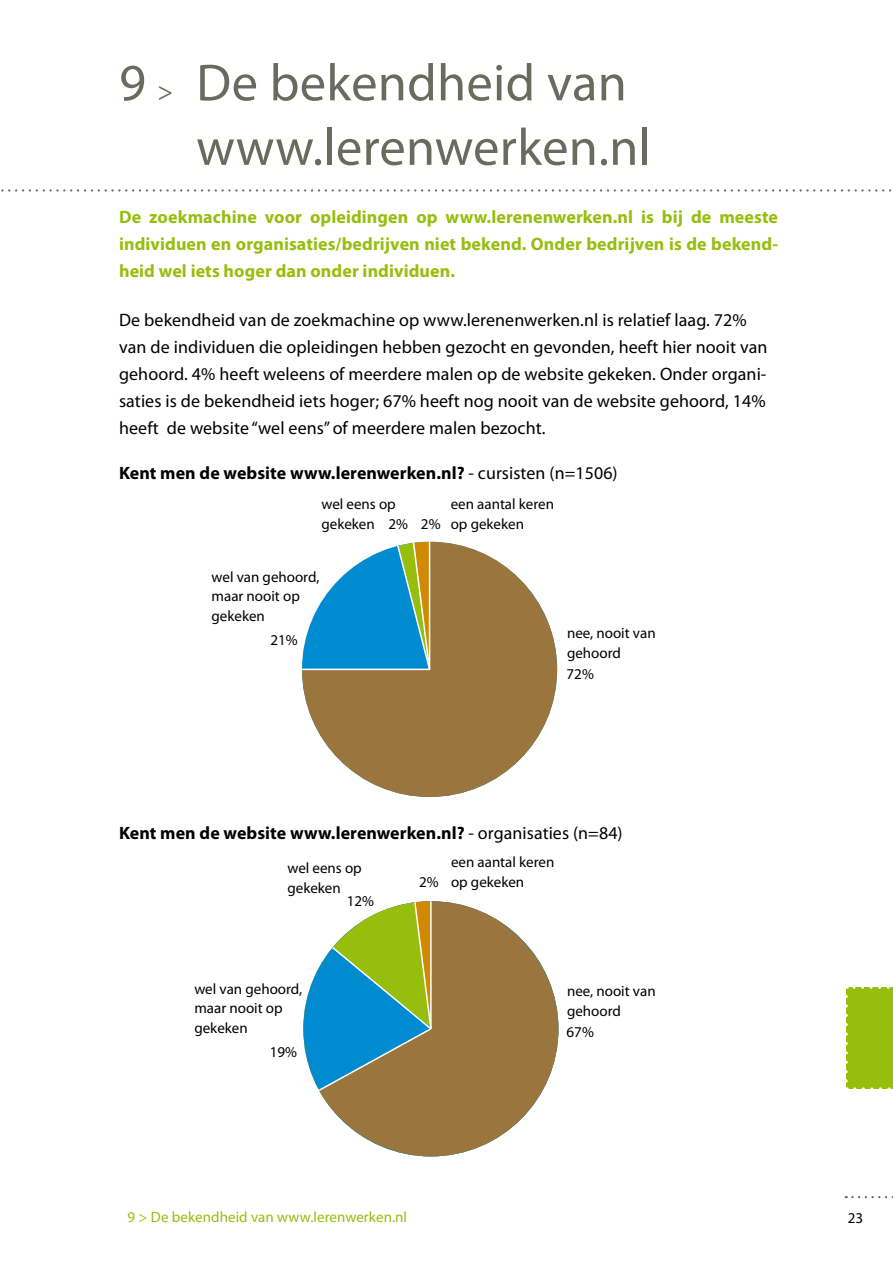
<style>
.page{position:relative;width:893px;height:1263px;background:#fff}
.page>*{position:absolute;margin:0;border:0;box-sizing:border-box;transform-origin:0 0}
.t1{font:52.5px/64.5px "Myriad Pro";letter-spacing:.005em;color:#686c5e}
.t2{font:18px/27px "Myriad Pro";letter-spacing:.005em;color:#000}
.t3{font:700 18px/27px "Myriad Pro";letter-spacing:.005em;color:#97be0d;text-align:justify}
.t4{font:700 17.85px "Myriad Pro";letter-spacing:.005em;color:#000}
.t5{font:15px/19.5px "Myriad Pro";color:#000}
.t6{font:15px "Myriad Pro";letter-spacing:.005em;color:#97be0d}
.s1{font-size:26.25px}
.s2{font-weight:400}
</style>
<div class="page">
<svg style="left:846px;top:1196px;width:47px;height:2px"></svg>
<svg style="left:1px;top:189px;width:891px;height:3px"></svg>
<div style="left:846px;top:987px;width:47px;height:102px;background:#97be0d"></div>
<svg style="left:846px;top:996px;width:2px;height:93px"></svg>
<svg style="left:855px;top:1087px;width:36px;height:2px"></svg>
<svg style="left:846px;top:987px;width:44px;height:2px"></svg>
<svg style="left:302px;top:541px;width:255px;height:256px;fill:#9a763e"></svg>
<svg style="left:396px;top:541px;width:35px;height:130px;background:#6aa488"></svg>
<hr style="left:302px;top:669px;width:128px;height:1px;background:#fff">
<svg style="left:320px;top:901px;width:238px;height:255px;fill:#9a763e"></svg>
<svg style="left:317px;top:901px;width:116px;height:191px;background:#6ea481"></svg>
<h1 class="t1" style="left:196px;top:50px;width:456px;text-indent:-77px">9 <span class="s1">&gt;</span> De bekendheid van www.lerenwerken.nl</h1>
<p class="t3" style="left:119px;top:203px;width:661px">De zoekmachine voor opleidingen op www.lerenenwerken.nl is bij de meeste individuen en organisaties/bedrijven niet bekend. Onder bedrijven is de bekend&shy;heid wel iets hoger dan onder individuen.</p>
<p class="t2" style="left:119px;top:306px;width:650px">De bekendheid van de zoekmachine op www.lerenenwerken.nl is relatief laag. 72% van de individuen die opleidingen hebben gezocht en gevonden, heeft hier nooit van gehoord. 4% heeft weleens of meerdere malen op de website gekeken. Onder organi&shy;saties is de bekendheid iets hoger; 67% heeft nog nooit van de website gehoord, 14% heeft de website “wel eens” of meerdere malen bezocht.</p>
<p class="t4" style="left:119px;top:461px;width:500px">Kent men de website www.lerenwerken.nl? <span class="s2">- cursisten (n=1506)</span></p>
<p class="t5" style="left:321px;top:494px;width:76px">wel eens op gekeken</p>
<p class="t5" style="left:388px;top:514px;width:21px">2%</p>
<p class="t5" style="left:421px;top:514px;width:21px">2%</p>
<p class="t5" style="left:451px;top:494px;width:105px">een aantal keren op gekeken</p>
<p class="t5" style="left:212px;top:566px;width:109px">wel van gehoord, maar nooit op gekeken</p>
<p class="t5" style="left:270px;top:630px;width:29px">21%</p>
<p class="t5" style="left:567px;top:623px;width:90px">nee, nooit van gehoord</p>
<p class="t5" style="left:567px;top:664px;width:29px">72%</p>
<p class="t4" style="left:119px;top:821px;width:505px">Kent men de website www.lerenwerken.nl? <span class="s2">- organisaties (n=84)</span></p>
<p class="t5" style="left:287px;top:858px;width:76px">wel eens op gekeken</p>
<p class="t5" style="left:347px;top:891px;width:29px">12%</p>
<p class="t5" style="left:194px;top:979px;width:109px">wel van gehoord, maar nooit op gekeken</p>
<p class="t5" style="left:270px;top:1042px;width:29px">19%</p>
<p class="t5" style="left:419px;top:872px;width:21px">2%</p>
<p class="t5" style="left:451px;top:852px;width:105px">een aantal keren op gekeken</p>
<p class="t5" style="left:567px;top:981px;width:90px">nee, nooit van gehoord</p>
<p class="t5" style="left:567px;top:1022px;width:29px">67%</p>
<p class="t6" style="left:128px;top:1207px;width:281px">9 &gt; De bekendheid van www.lerenwerken.nl</p>
<p class="t5" style="left:848px;top:1208px;width:17px">23</p>
</div>
